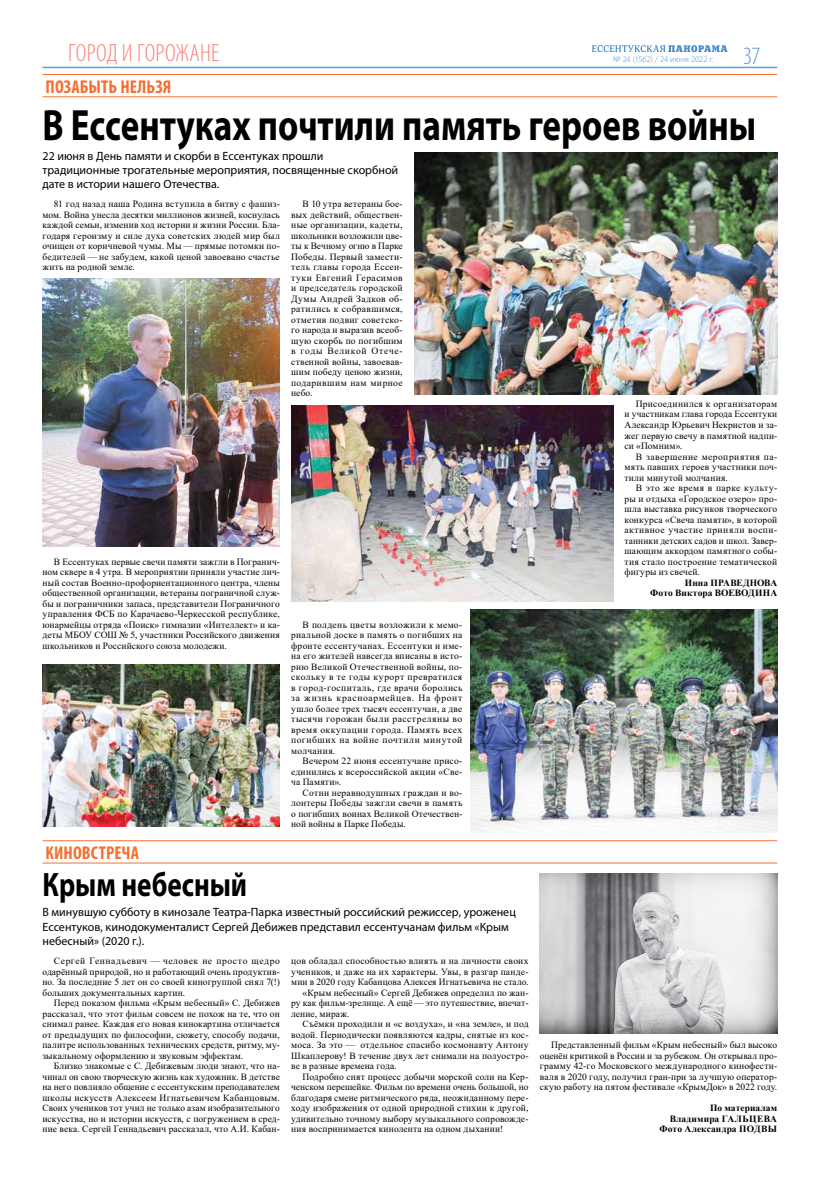
<style>
.page{position:relative;width:834px;height:1179px;background:#fff}
.page>*{position:absolute;margin:0;border:0;box-sizing:border-box;transform-origin:0 0}
.t1{font:700 44px "Myriad Pro";color:#000;scale:.8 1}
.t2{font:700 34px "Myriad Pro";color:#000;scale:.8 1}
.t3{font:300 condensed 25px "Myriad Pro";letter-spacing:.005em;color:#f4847a}
.t4{font:300 condensed 25px "Myriad Pro";color:#659ad2}
.t5{font:700 condensed 18.6px "Myriad Pro";letter-spacing:.01em;color:#f37032}
.t6{font:12px/14.4px "Myriad Pro";color:#000}
.t7{font:9.5px/10.5px "Times New Roman";letter-spacing:.015em;color:#000;text-align:justify}
.t8{font:700 9.5px/10.5px "Times New Roman";letter-spacing:.01em;color:#000;text-align:right}
.t9{font:300 8.5px "Myriad Pro";color:#4a8ecc}
</style>
<div class="page">
<svg style="left:592px;top:45px;width:135px;height:7px"></svg>
<hr style="left:43px;top:67px;width:734px;height:1px;background:#659ad2">
<hr style="left:43px;top:840px;width:734px;height:1px;background:#f37032">
<hr style="left:43px;top:862px;width:734px;height:1px;background:#f37032">
<img style="left:540px;top:873px;width:237px;height:160px">
<hr style="left:43px;top:74px;width:734px;height:1px;background:#f37032">
<hr style="left:43px;top:96px;width:734px;height:1px;background:#f37032">
<img style="left:414px;top:153px;width:363px;height:241px">
<img style="left:43px;top:665px;width:237px;height:161px">
<img style="left:291px;top:405px;width:322px;height:196px">
<img style="left:43px;top:278px;width:237px;height:269px">
<img style="left:471px;top:610px;width:306px;height:222px">
<h3 class="t3" style="left:68px;top:39px;width:152px">ГОРОД И ГОРОЖАНЕ</h3>
<p class="t9" style="left:613px;top:54px;width:102px">№ 24 (1562) / 24 июня 2022 г.</p>
<h3 class="t4" style="left:743px;top:42px;width:19px">37</h3>
<h3 class="t5" style="left:46px;top:75px;width:127px">ПОЗАБЫТЬ НЕЛЬЗЯ</h3>
<h1 class="t1" style="left:43px;top:96px;width:893px">В Ессентуках почтили память героев войны</h1>
<p class="t6" style="left:43px;top:148px;width:357px">22 июня в День памяти и скорби в Ессентуках прошли традиционные трогательные мероприятия, посвященные скорбной дате в истории нашего Отечества.</p>
<p class="t7" style="left:43px;top:199px;width:239px;text-indent:11px">81 год назад наша Родина вступила в битву с фашиз&shy;мом. Война унесла десятки миллионов жизней, коснулась каждой семьи, изменив ход истории и жизни России. Бла&shy;годаря героизму и силе духа советских людей мир был очищен от коричневой чумы. Мы — прямые потомки по&shy;бедителей — не забудем, какой ценой завоевано счастье жить на родной земле.</p>
<p class="t7" style="left:291px;top:199px;width:113px;text-indent:11px">В 10 утра ветераны бое&shy;вых действий, обществен&shy;ные организации, кадеты, школьники возложили цве&shy;ты к Вечному огню в Парке Победы. Первый замести&shy;тель главы города Ессен&shy;туки Евгений Герасимов и председатель городской Думы Андрей Задков об&shy;ратились к собравшимся, отметив подвиг советско&shy;го народа и выразив всеоб&shy;щую скорбь по погибшим в годы Великой Отече&shy;ственной войны, завоевав&shy;шим победу ценою жизни, подарившим нам мирное небо.</p>
<p class="t7" style="left:43px;top:556px;width:239px;text-indent:11px">В Ессентуках первые свечи памяти зажгли в Погранич&shy;ном сквере в 4 утра. В мероприятии приняли участие лич&shy;ный состав Военно-профориентационного центра, члены общественной организации, ветераны пограничной служ&shy;бы и пограничники запаса, представители Пограничного управления ФСБ по Карачаево-Черкесской республике, юнармейцы отряда «Поиск» гимназии «Интеллект» и ка&shy;деты МБОУ СОШ № 5, участники Российского движения школьников и Российского союза молодежи.</p>
<p class="t7" style="left:291px;top:619px;width:173px;text-indent:11px">В полдень цветы возложили к мемо&shy;риальной доске в память о погибших на фронте ессентучанах. Ессентуки и име&shy;на его жителей навсегда вписаны в исто&shy;рию Великой Отечественной войны, по&shy;скольку в те годы курорт превратился в город-госпиталь, где врачи боролись за жизнь красноармейцев. На фронт ушло более трех тысяч ессентучан, а две тысячи горожан были расстреляны во время оккупации города. Память всех погибших на войне почтили минутой молчания.</p>
<p class="t7" style="left:291px;top:755px;width:173px;text-indent:11px">Вечером 22 июня ессентучане присо&shy;единились к всероссийской акции «Све&shy;ча Памяти».</p>
<p class="t7" style="left:291px;top:787px;width:173px;text-indent:11px">Сотни неравнодушных граждан и во&shy;лонтеры Победы зажгли свечи в память о погибших воинах Великой Отечествен&shy;ной войны в Парке Победы.</p>
<h3 class="t5" style="left:46px;top:841px;width:95px">КИНОВСТРЕЧА</h3>
<h2 class="t2" style="left:43px;top:862px;width:257px">Крым небесный</h2>
<p class="t6" style="left:43px;top:905px;width:475px">В минувшую субботу в кинозале Театра-Парка известный российский режиссер, уроженец<br>Ессентуков, кинодокументалист Сергей Дебижев представил ессентучанам фильм «Крым небесный» (2020 г.).</p>
<p class="t7" style="left:43px;top:955px;width:239px;text-indent:11px">Сергей Геннадьевич — человек не просто щедро одарённый природой, но и работающий очень продуктив&shy;но. За последние 5 лет он со своей киногруппой снял 7(!) больших документальных картин.</p>
<p class="t7" style="left:43px;top:997px;width:239px;text-indent:11px">Перед показом фильма «Крым небесный» С. Дебижев рассказал, что этот фильм совсем не похож на те, что он снимал ранее. Каждая его новая кинокартина отличается от предыдущих по философии, сюжету, способу подачи, палитре использованных технических средств, ритму, му&shy;зыкальному оформлению и звуковым эффектам.</p>
<p class="t7" style="left:43px;top:1060px;width:239px;text-indent:11px">Близко знакомые с С. Дебижевым люди знают, что на&shy;чинал он свою творческую жизнь как художник. В детстве на него повлияло общение с ессентукским преподавателем школы искусств Алексеем Игнатьевичем Кабанцовым.<br>Своих учеников тот учил не только азам изобразительного искусства, но и истории искусств, с погружением в сред&shy;ние века. Сергей Геннадьевич рассказал, что А.И. Кабан-</p>
<p class="t7" style="left:291px;top:955px;width:239px">цов обладал способностью влиять и на личности своих</p>
<p class="t7" style="left:291px;top:966px;width:239px">учеников, и даже на их характеры. Увы, в разгар панде-</p>
<p class="t7" style="left:291px;top:976px;width:239px">мии в 2020 году Кабанцова Алексея Игнатьевича не стало.</p>
<p class="t7" style="left:302px;top:987px;width:227px">«Крым небесный» Сергей Дебижев определил по жан-</p>
<p class="t7" style="left:291px;top:997px;width:239px">ру как фильм-зрелище. А ещё — это путешествие, впечат-</p>
<p class="t7" style="left:291px;top:1008px;width:60px">ление, мираж.</p>
<p class="t7" style="left:302px;top:1018px;width:227px">Съёмки проходили и «с воздуха», и «на земле», и под</p>
<p class="t7" style="left:291px;top:1029px;width:239px">водой. Периодически появляются кадры, снятые из кос-</p>
<p class="t7" style="left:291px;top:1039px;width:239px">моса. За это — отдельное спасибо космонавту Антону</p>
<p class="t7" style="left:291px;top:1050px;width:239px">Шкаплерову! В течение двух лет снимали на полуостро-</p>
<p class="t7" style="left:291px;top:1060px;width:107px">ве в разные времена года.</p>
<p class="t7" style="left:302px;top:1071px;width:227px">Подробно снят процесс добычи морской соли на Кер-</p>
<p class="t7" style="left:291px;top:1081px;width:239px">ченском перешейке. Фильм по времени очень большой, но</p>
<p class="t7" style="left:291px;top:1092px;width:239px">благодаря смене ритмического ряда, неожиданному пере-</p>
<p class="t7" style="left:291px;top:1102px;width:239px">ходу изображения от одной природной стихии к другой,</p>
<p class="t7" style="left:291px;top:1113px;width:239px">удивительно точному выбору музыкального сопровожде-</p>
<p class="t7" style="left:291px;top:1123px;width:213px">ния воспринимается кинолента на одном дыхании!</p>
<p class="t7" style="left:624px;top:398px;width:154px;text-indent:11px">Присоединился к организаторам и участникам глава города Ессентуки Александр Юрьевич Некристов и за&shy;жег первую свечу в памятной надпи&shy;си «Помним».</p>
<p class="t7" style="left:624px;top:451px;width:154px;text-indent:11px">В завершение мероприятия па&shy;мять павших героев участники поч&shy;тили минутой молчания.</p>
<p class="t7" style="left:624px;top:482px;width:154px;text-indent:11px">В это же время в парке культу&shy;ры и отдыха «Городское озеро» про&shy;шла выставка рисунков творческого конкурса «Свеча памяти», в которой активное участие приняли воспи&shy;танники детских садов и школ. Завер&shy;шающим аккордом памятного собы&shy;тия стало построение тематической фигуры из свечей.</p>
<p class="t8" style="left:650px;top:577px;width:128px">Инна ПРАВЕДНОВА<br>Фото Виктора ВОЕВОДИНА</p>
<p class="t7" style="left:540px;top:1039px;width:239px;text-indent:11px">Представленный фильм «Крым небесный» был высоко оценён критикой в России и за рубежом. Он открывал про&shy;грамму 42-го Московского международного кинофести&shy;валя в 2020 году, получил гран-при за лучшую оператор&shy;скую работу на пятом фестивале «КрымДок» в 2022 году.</p>
<p class="t8" style="left:659px;top:1102px;width:119px">По материалам<br>Владимира ГАЛЬЦЕВА<br>Фото Александра ПОДВЫ</p>
</div>
